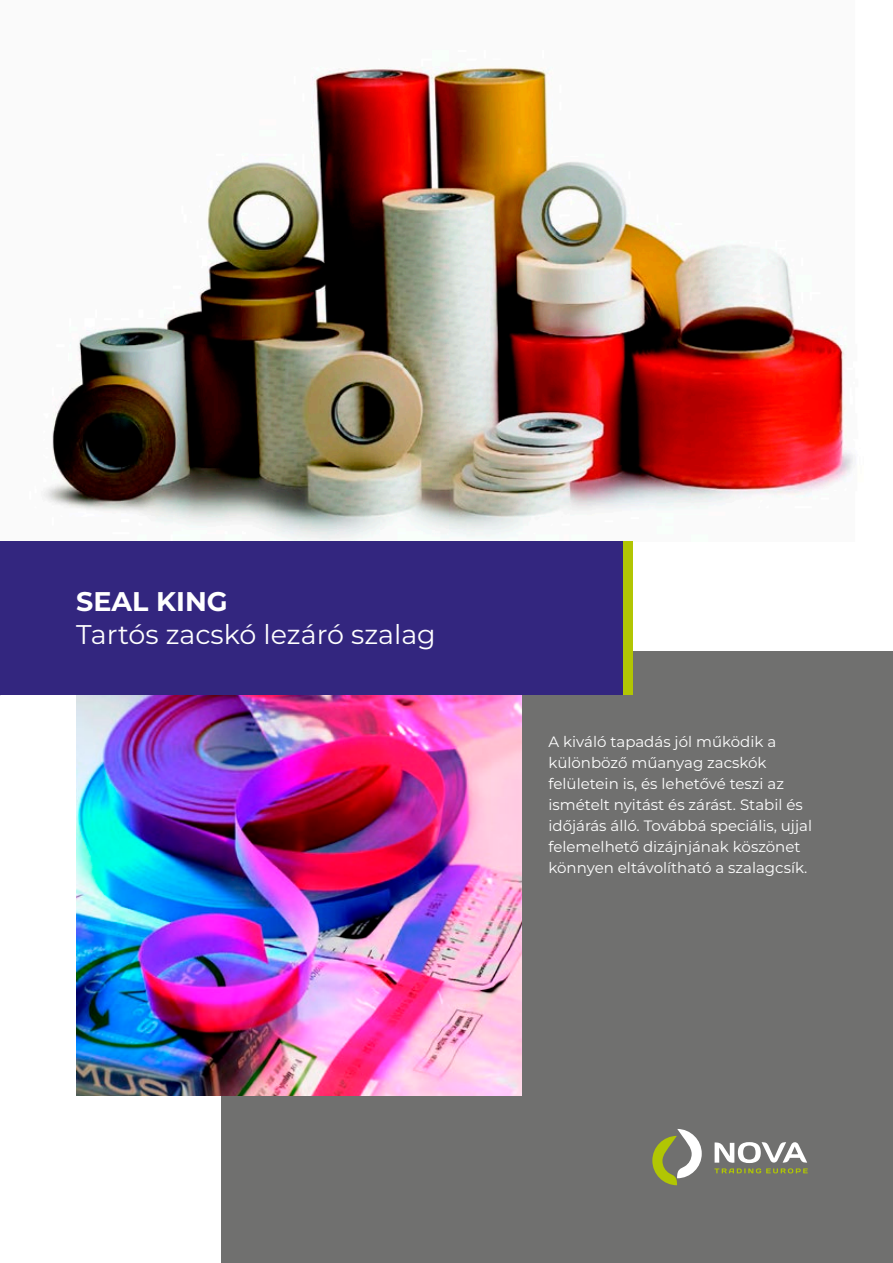
<style>
.page{position:relative;width:893px;height:1263px;background:#fff}
.page>*{position:absolute;margin:0;border:0;box-sizing:border-box;transform-origin:0 0}
.t1{font:27px "Montserrat";color:#fff}
.t2{font:700 27px "Montserrat";color:#fff}
.t3{font:15px/21px "Montserrat";color:#fff}
</style>
<div class="page">
<img style="left:0;top:67px;width:853px;height:475px">
<div style="left:221px;top:651px;width:672px;height:612px;background:#70706f"></div>
<img style="left:76px;top:695px;width:446px;height:401px">
<div style="left:0;top:542px;width:624px;height:153px;background:#33267f"></div>
<div style="left:624px;top:542px;width:9px;height:153px;background:#b1c503"></div>
<svg style="left:652px;top:1129px;width:50px;height:56px"></svg>
<svg style="left:714px;top:1142px;width:94px;height:31px"></svg>
<h1 class="t2" style="left:76px;top:582px;width:153px">SEAL KING</h1>
<h1 class="t1" style="left:76px;top:616px;width:361px">Tartós zacskó lezáró szalag</h1>
<p class="t3" style="left:549px;top:730px;width:265px">A kiváló tapadás jól működik a különböző műanyag zacskók felületein is, és lehetővé teszi az ismételt nyitást és zárást. Stabil és időjárás álló. Továbbá speciális, ujjal felemelhető dizájnjának köszönet könnyen eltávolítható a szalagcsík.</p>
</div>
